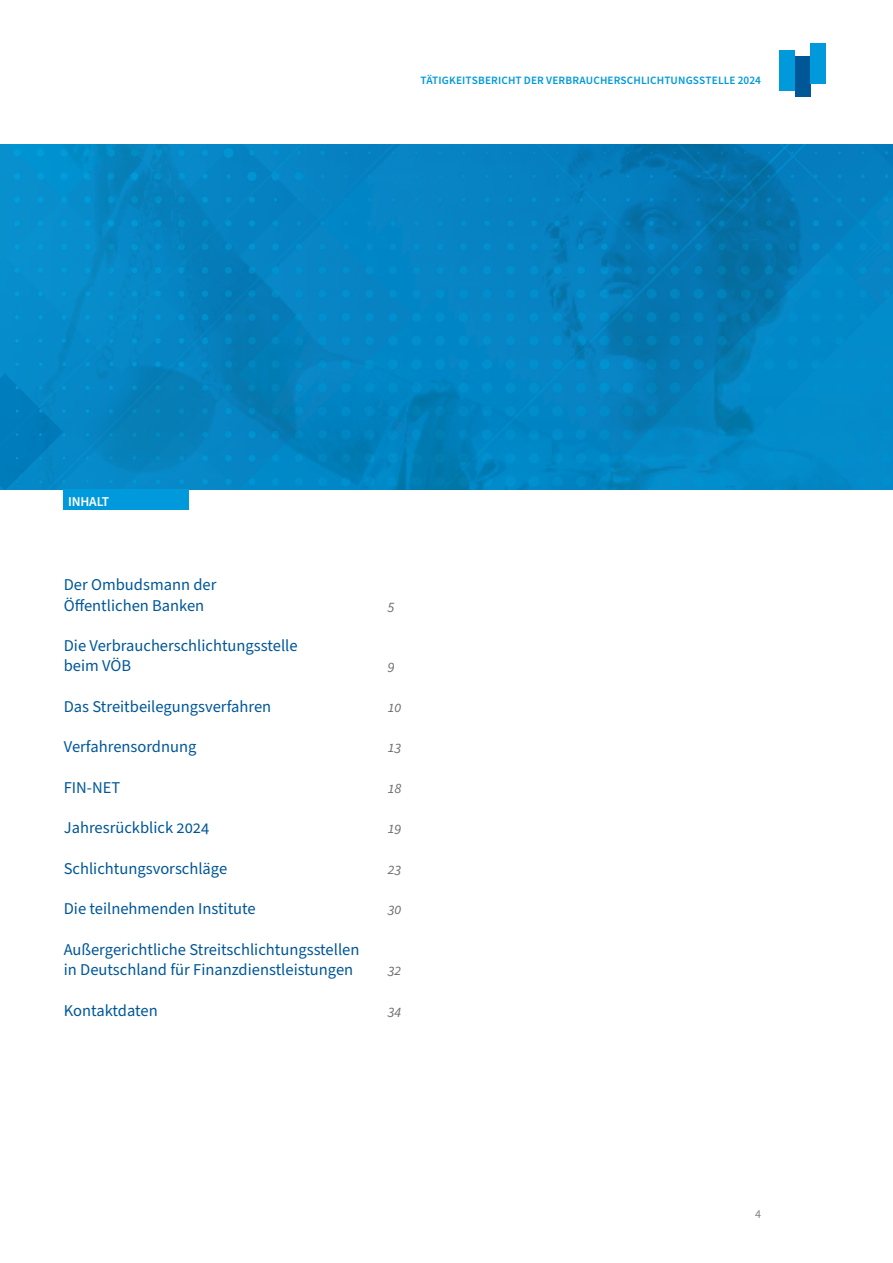
<style>
.page{position:relative;width:893px;height:1263px;background:#fff}
.page>*{position:absolute;margin:0;border:0;box-sizing:border-box;transform-origin:0 0}
.t1{font:16.5px/20.2px "Source Sans Pro";color:#005798}
.t2{font:italic 14.25px "Source Sans Pro";color:#6c6d70}
._13_Themabalken_Titel{font:600 13.5px "Source Sans Pro";letter-spacing:-.01em;color:#fff}
.t3{font:12px "Source Sans Pro";color:#808285}
.t4{font:600 11.25px "Source Sans Pro";letter-spacing:.01em;color:#0099dc}
</style>
<div class="page">
<img style="left:0;top:145px;width:893px;height:344px">
<div style="left:64px;top:489px;width:125px;height:20px;background:#0099dc"></div>
<div style="left:779px;top:50px;width:16px;height:40px;background:#0099dc"></div>
<div style="left:795px;top:56px;width:15px;height:40px;background:#005798"></div>
<div style="left:810px;top:44px;width:16px;height:40px;background:#0099dc"></div>
<p class="t4" style="left:421px;top:73px;width:342px">TÄTIGKEITSBERICHT DER VERBRAUCHERSCHLICHTUNGSSTELLE 2024</p>
<p class="_13_Themabalken_Titel" style="left:68px;top:492px;width:43px">INHALT</p>
<p class="t1" style="left:64px;top:575px;width:154px">Der Ombudsmann der<br>Öffentlichen Banken</p>
<p class="t1" style="left:64px;top:636px;width:235px">Die Verbraucherschlichtungsstelle beim VÖB</p>
<p class="t2" style="left:388px;top:596px;width:8px">5</p>
<p class="t2" style="left:388px;top:657px;width:8px">9</p>
<p class="t1" style="left:64px;top:697px;width:209px">Das Streitbeilegungsverfahren</p>
<p class="t2" style="left:388px;top:698px;width:15px">10</p>
<p class="t1" style="left:64px;top:737px;width:134px">Verfahrensordnung</p>
<p class="t2" style="left:388px;top:738px;width:15px">13</p>
<p class="t1" style="left:64px;top:778px;width:58px">FIN-NET</p>
<p class="t2" style="left:388px;top:779px;width:15px">18</p>
<p class="t1" style="left:64px;top:818px;width:147px">Jahresrückblick 2024</p>
<p class="t2" style="left:388px;top:819px;width:15px">19</p>
<p class="t1" style="left:64px;top:859px;width:165px">Schlichtungsvorschläge</p>
<p class="t2" style="left:388px;top:860px;width:15px">23</p>
<p class="t1" style="left:64px;top:899px;width:194px">Die teilnehmenden Institute</p>
<p class="t2" style="left:388px;top:900px;width:15px">30</p>
<p class="t1" style="left:64px;top:940px;width:297px">Außergerichtliche Streitschlichtungsstellen in Deutschland für Finanzdienstleistungen</p>
<p class="t2" style="left:388px;top:961px;width:15px">32</p>
<p class="t1" style="left:64px;top:1000px;width:95px">Kontaktdaten</p>
<p class="t2" style="left:388px;top:1001px;width:15px">34</p>
<p class="t3" style="left:755px;top:1206px;width:7px">4</p>
</div>
